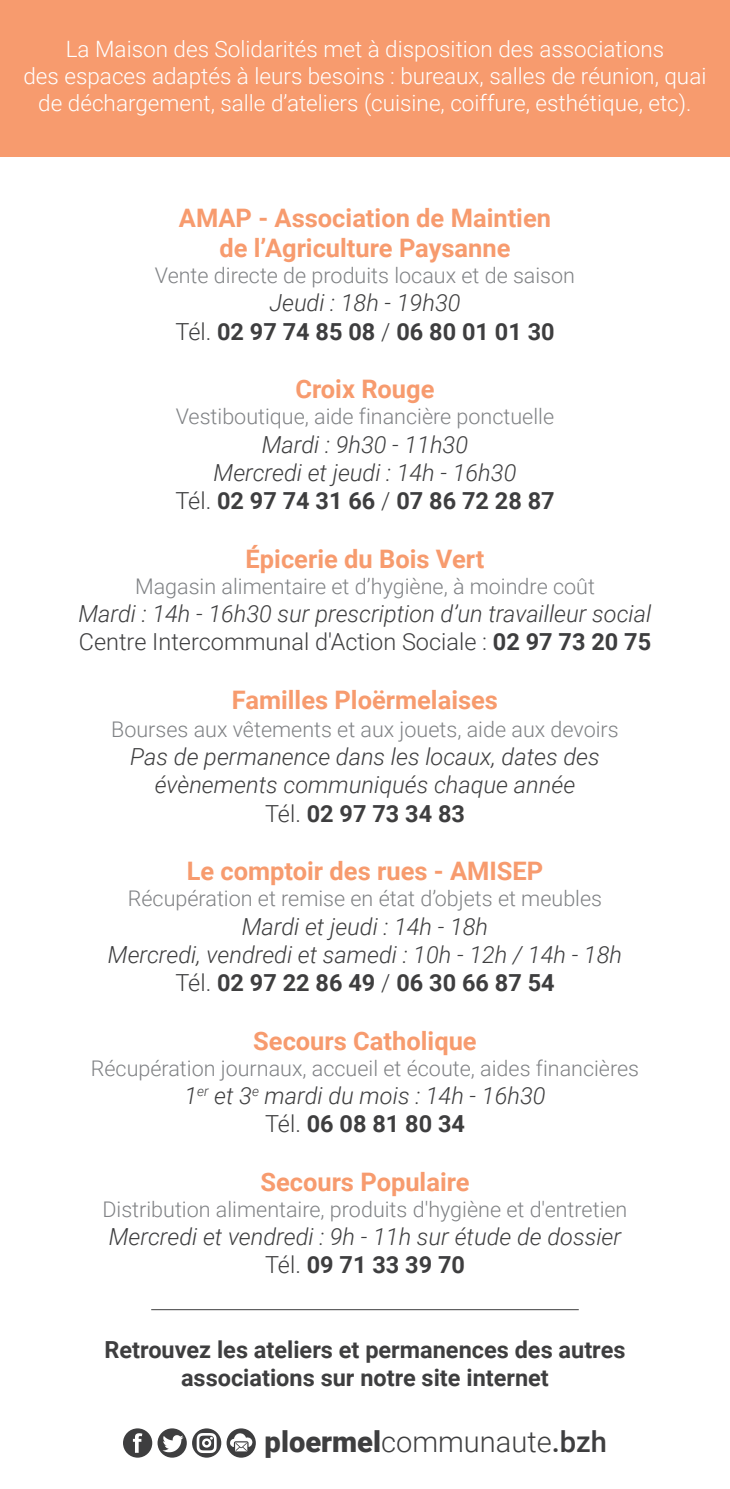
<style>
.page{position:relative;width:730px;height:1489px;background:#fff}
.page>*{position:absolute;margin:0;border:0;box-sizing:border-box;transform-origin:0 0}
.t1{font:300 29px "Roboto";color:#3e3e3f}
.t2{font:700 25.5px/30.5px "Roboto";color:#f79b6e;text-align:center}
.t3{font:italic 300 23.5px/28.2px "Roboto";color:#3e3e3f;text-align:center}
.t4{font:700 23.5px/28.2px "Roboto";color:#3e3e3f;text-align:center}
.t5{font:300 22.5px/27px "Roboto";color:#fff;text-align:center}
.t6{font:300 21.5px "Roboto";color:#808285}
.s1{font-weight:300;font-style:italic}
.s2{font-weight:300}
.s3{font-style:normal}
.s4{font-weight:700;font-style:normal}
.s5{font-weight:900}
.s6{font-weight:500}
</style>
<div class="page">
<div style="left:0;top:0;width:730px;height:157px;background:#f79b6e"></div>
<svg style="left:123px;top:1428px;width:29px;height:29px"></svg>
<svg style="left:227px;top:1428px;width:29px;height:29px"></svg>
<svg style="left:158px;top:1428px;width:63px;height:29px"></svg>
<hr style="left:151px;top:1309px;width:428px;height:1px;background:#3e3e3f">
<p class="t5" style="left:23px;top:35px;width:684px">La Maison des Solidarités met à disposition des associations<br>des espaces adaptés à leurs besoins : bureaux, salles de réunion, quai de déchargement, salle d’ateliers (cuisine, coiffure, esthétique, etc).</p>
<p class="t2" style="left:179px;top:201px;width:374px">AMAP - Association de Maintien de l’Agriculture Paysanne</p>
<p class="t6" style="left:155px;top:260px;width:422px">Vente directe de produits locaux et de saison</p>
<p class="t4" style="left:175px;top:288px;width:381px"><span class="s1">Jeudi : 18h - 19h30<br></span><span class="s2">Tél.</span> 02 97 74 85 08 <span class="s2">/</span> 06 80 01 01 30</p>
<p class="t2" style="left:295px;top:373px;width:141px">Croix Rouge</p>
<p class="t6" style="left:176px;top:401px;width:380px">Vestiboutique, aide financière ponctuelle</p>
<p class="t3" style="left:175px;top:429px;width:381px">Mardi : 9h30 - 11h30<br>Mercredi et jeudi : 14h - 16h30<br><span class="s3">Tél.</span> <span class="s4">02 97 74 31 66</span> <span class="s3">/</span> <span class="s4">07 86 72 28 87</span></p>
<p class="t2" style="left:246px;top:542px;width:240px">Épicerie du Bois Vert</p>
<p class="t6" style="left:135px;top:571px;width:461px">Magasin alimentaire et d’hygiène, à moindre coût</p>
<p class="t3" style="left:78px;top:598px;width:574px;text-align:left">Mardi : 14h - 16h30 sur prescription d’un travailleur social<br><span class="s3">Centre Intercommunal d'Action Sociale :</span> <span class="s4">02 97 73 20 75</span></p>
<p class="t2" style="left:232px;top:683px;width:268px">Familles Ploërmelaises</p>
<p class="t6" style="left:111px;top:714px;width:509px">Bourses aux vêtements et aux jouets, aide aux devoirs</p>
<p class="t3" style="left:130px;top:741px;width:471px">Pas de permanence dans les locaux, dates des évènements communiqués chaque année<br><span class="s3">Tél.</span> <span class="s4">02 97 73 34 83</span></p>
<p class="t2" style="left:187px;top:855px;width:358px">Le comptoir des rues - AMISEP</p>
<p class="t6" style="left:128px;top:883px;width:476px">Récupération et remise en état d’objets et meubles</p>
<p class="t3" style="left:108px;top:911px;width:516px">Mardi et jeudi : 14h - 18h<br>Mercredi, vendredi et samedi : 10h - 12h / 14h - 18h<br><span class="s3">Tél.</span> <span class="s4">02 97 22 86 49</span> <span class="s3">/</span> <span class="s4">06 30 66 87 54</span></p>
<p class="t2" style="left:253px;top:1024px;width:225px">Secours Catholique</p>
<p class="t6" style="left:91px;top:1052px;width:550px">Récupération journaux, accueil et écoute, aides financières</p>
<p class="t3" style="left:184px;top:1080px;width:363px">1<sup>er</sup> et 3<sup>e</sup> mardi du mois : 14h - 16h30<br><span class="s3">Tél.</span> <span class="s4">06 08 81 80 34</span></p>
<p class="t2" style="left:260px;top:1165px;width:211px">Secours Populaire</p>
<p class="t6" style="left:102px;top:1193px;width:526px">Distribution alimentaire, produits d'hygiène et d'entretien</p>
<p class="t3" style="left:109px;top:1221px;width:514px">Mercredi et vendredi : 9h - 11h sur étude de dossier<br><span class="s3">Tél.</span> <span class="s4">09 71 33 39 70</span></p>
<p class="t4" style="left:105px;top:1334px;width:522px">Retrouvez les ateliers et permanences des autres associations sur notre site internet</p>
<p class="t1" style="left:265px;top:1421px;width:344px"><span class="s5">ploermel</span>communaute<span class="s6">.bzh</span></p>
</div>
